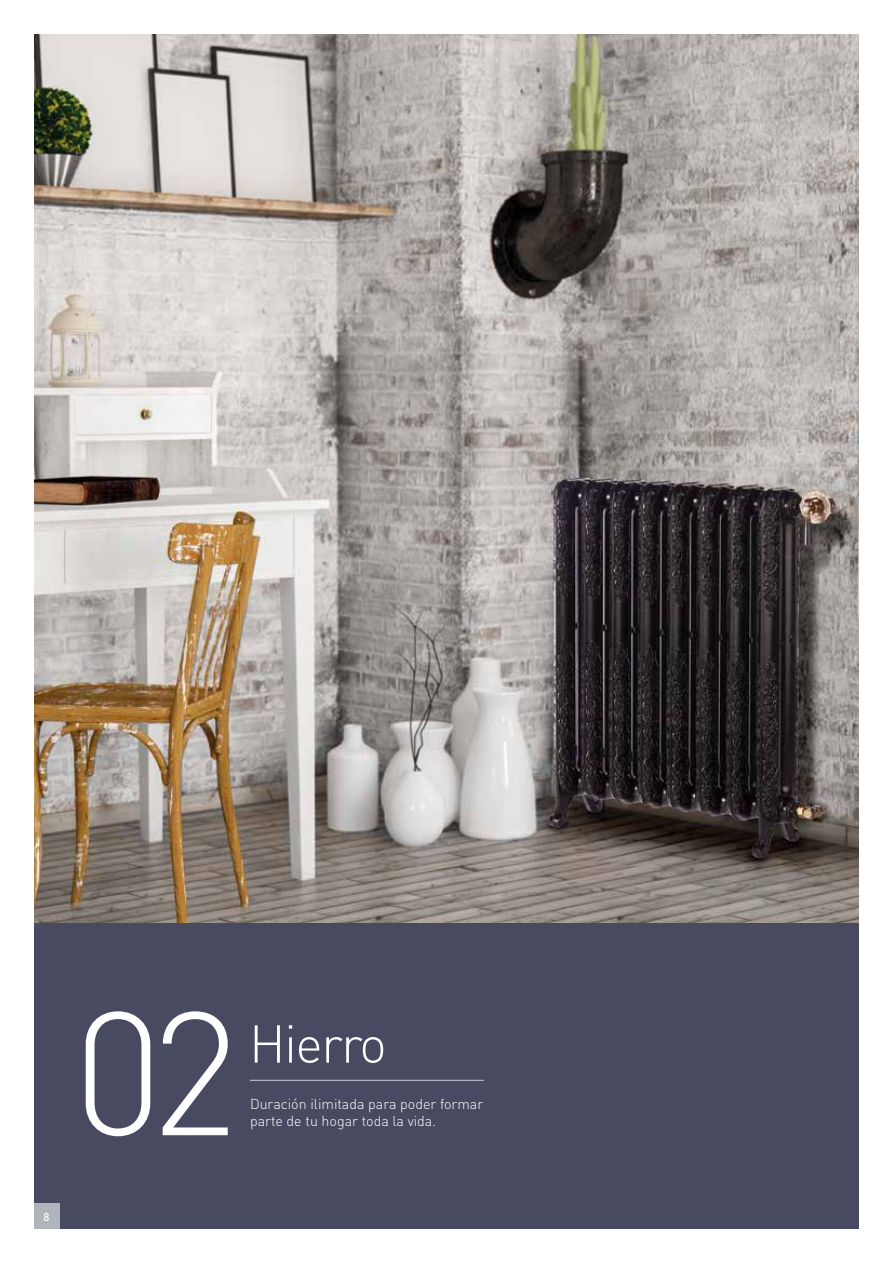
<style>
.page{position:relative;width:893px;height:1263px;background:#fff}
.page>*{position:absolute;margin:0;border:0;box-sizing:border-box;transform-origin:0 0}
.t1{font:300 172.5px "DIN";color:#fff}
.t2{font:300 52.5px "DIN";letter-spacing:-.03em;color:#fff}
.t3{font:300 14.25px/17.1px "DIN";color:#fff}
.t4{font:500 11.25px "DIN";color:#fff}
</style>
<div class="page">
<img style="left:34px;top:34px;width:825px;height:890px">
<div style="left:34px;top:924px;width:825px;height:305px;background:#474a61"></div>
<hr style="left:250px;top:1080px;width:234px;height:1px;background:#fff">
<div style="left:34px;top:1203px;width:26px;height:26px;background:#afb5bb"></div>
<p class="t4" style="left:43px;top:1209px;width:7px">8</p>
<h1 class="t1" style="left:74px;top:967px;width:167px">02</h1>
<h2 class="t2" style="left:249px;top:1011px;width:139px">Hierro</h2>
<p class="t3" style="left:250px;top:1095px;width:235px">Duración ilimitada para poder formar parte de tu hogar toda la vida.</p>
</div>
